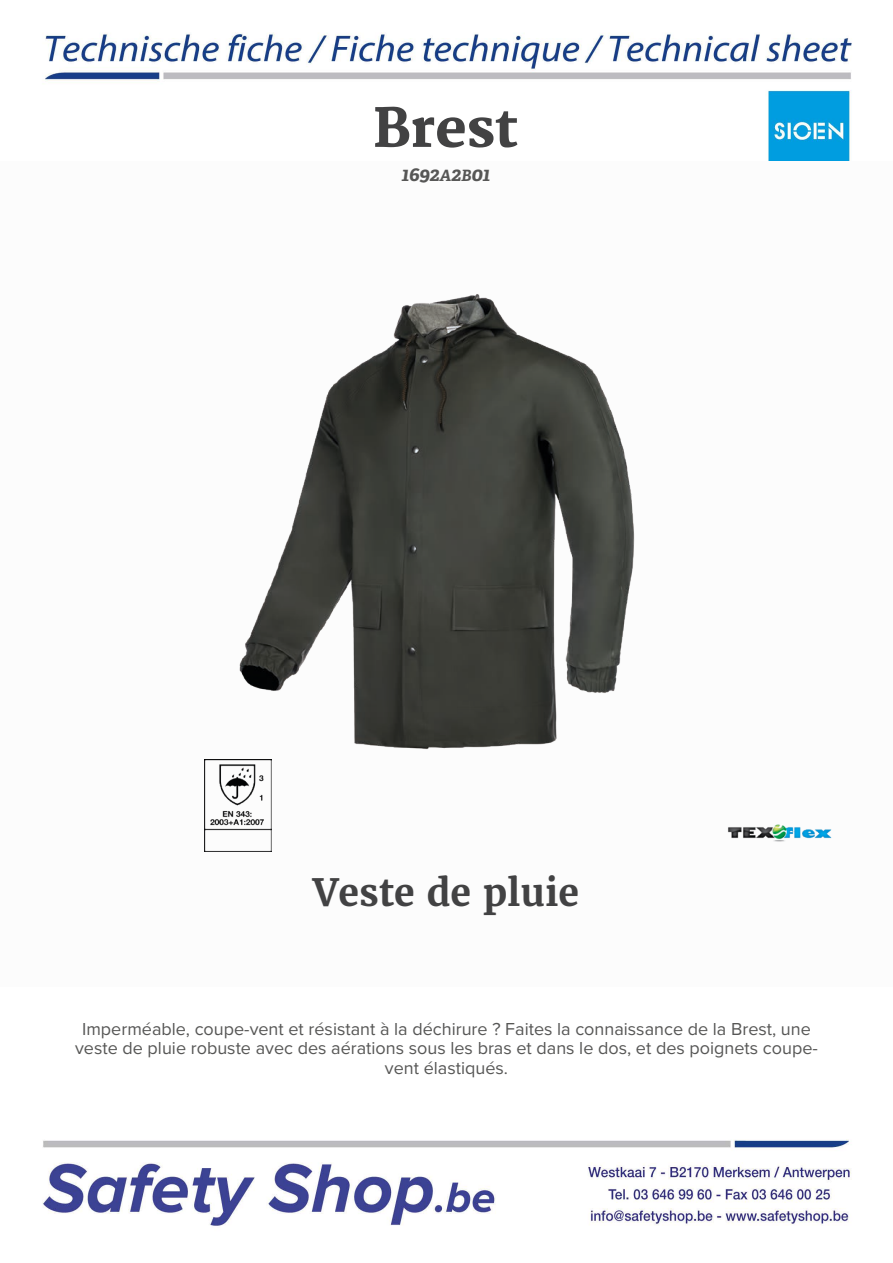
<style>
.page{position:relative;width:893px;height:1263px;background:#fff}
.page>*{position:absolute;margin:0;border:0;box-sizing:border-box;transform-origin:0 0}
.t1{font:800 52.5px "Merriweather";color:#424243}
.t2{font:700 37.5px "Merriweather";color:#424243}
.t3{font:italic 700 19.5px "Adelle PE";letter-spacing:-.02em;color:#575756}
.t4{font:18px/19.5px "Proxima Nova";color:#575756;text-align:center}
.s1{font-size:15.6px}
</style>
<div class="page">
<img style="left:42px;top:32px;width:810px;height:1194px">
<div style="left:0;top:161px;width:893px;height:826px;background:#fcfcfc"></div>
<img style="left:728px;top:824px;width:104px;height:18px">
<img style="left:204px;top:294px;width:431px;height:558px">
<h1 class="t1" style="left:373px;top:98px;width:147px">Brest</h1>
<p class="t3" style="left:401px;top:160px;width:91px">1692<span class="s1">A</span>2<span class="s1">B</span>01</p>
<h2 class="t2" style="left:313px;top:868px;width:268px">Veste de pluie</h2>
<p class="t4" style="left:75px;top:1018px;width:744px">Imperméable, coupe-vent et résistant à la déchirure ? Faites la connaissance de la Brest, une veste de pluie robuste avec des aérations sous les bras et dans le dos, et des poignets coupe&shy;vent élastiqués.</p>
</div>
